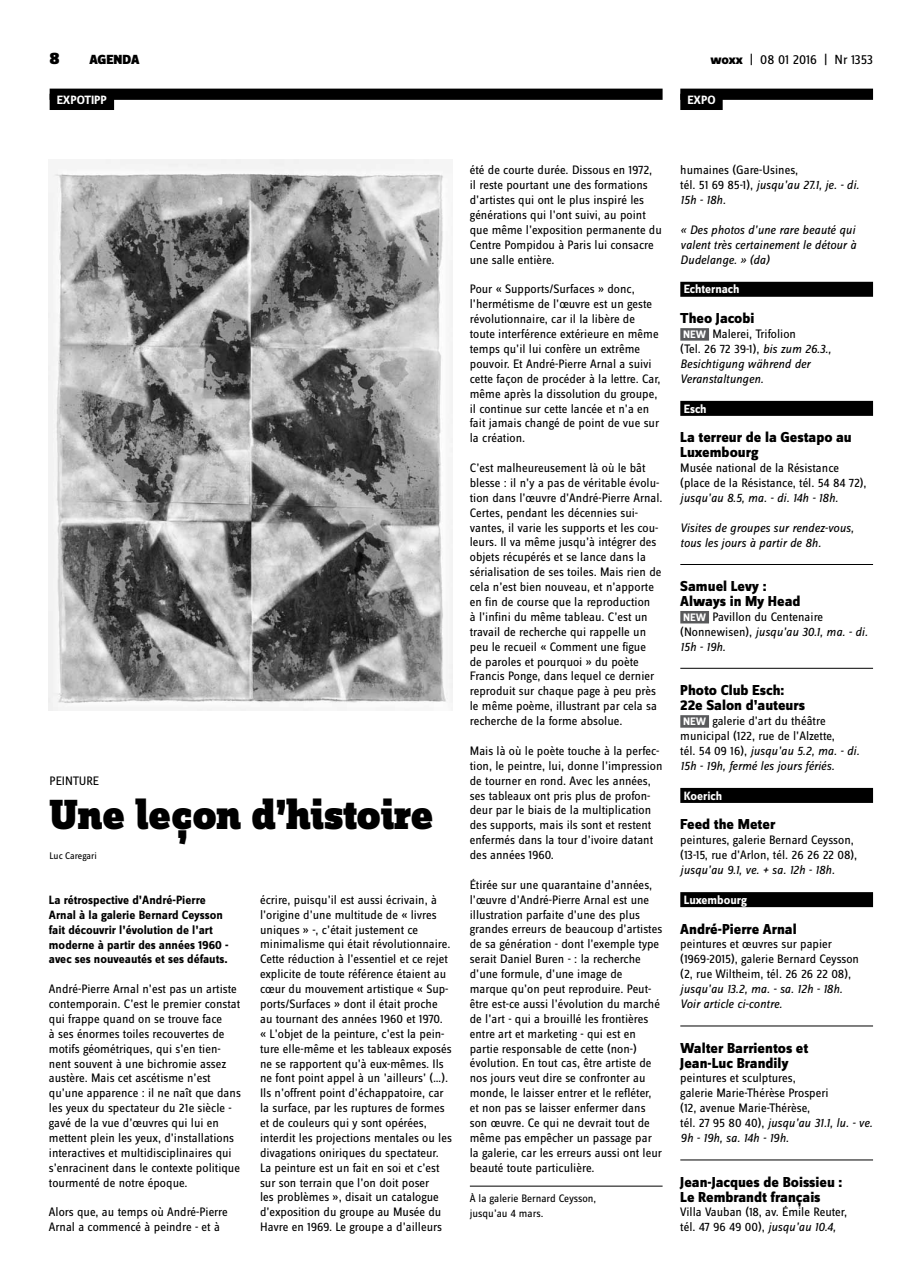
<style>
.page{position:relative;width:922px;height:1276px;background:#fff}
.page>*{position:absolute;margin:0;border:0;box-sizing:border-box;transform-origin:0 0}
.t1{font:900 43.75px "Zine Slab Dis";letter-spacing:-.01em;color:#000}
.t2{font:900 17.5px "Zine Sans Dis";color:#000}
.t3{font:800 15px/14.9px "Zine Sans Dis";color:#000}
.t4{font:13.75px "Zine Sans Dis";letter-spacing:-.01em;color:#000}
.t5{font:900 13.75px "Zine Sans Dis";color:#000}
.t6{font:12.75px/14.9px "Zine Sans Dis";color:#000}
.t7{font:italic 12.75px/14.9px "Zine Sans Dis";color:#000}
.t8{font:700 12.5px/14.9px "Zine Sans Dis";color:#000}
.t9{font:700 12.5px "Zine Sans Dis";color:#fff}
.t10{font:11.25px/15px "Zine Sans Dis";color:#000}
.t11{font:10px "Zine Sans Dis";color:#000}
.s1{font-weight:800}
.s2{font-style:italic}
.s3{font-weight:700;font-style:normal;font-size:11.25px;color:#fff}
.s4{font-style:normal}
.s5{font-weight:700;font-size:11.25px;color:#fff}
</style>
<div class="page">
<div style="left:50px;top:89px;width:612px;height:11px;background:#000"></div>
<div style="left:50px;top:94px;width:64px;height:16px;background:#000"></div>
<img style="left:49px;top:159px;width:403px;height:551px">
<hr style="left:469px;top:1186px;width:193px;height:1px;background:#000">
<div style="left:680px;top:89px;width:192px;height:11px;background:#000"></div>
<div style="left:680px;top:94px;width:42px;height:16px;background:#000"></div>
<div style="left:680px;top:282px;width:192px;height:15px;background:#000"></div>
<div style="left:680px;top:328px;width:28px;height:13px;background:#58595b"></div>
<div style="left:680px;top:401px;width:192px;height:15px;background:#000"></div>
<hr style="left:680px;top:564px;width:192px;height:1px;background:#000">
<div style="left:680px;top:611px;width:28px;height:12px;background:#58595b"></div>
<hr style="left:680px;top:668px;width:192px;height:1px;background:#000">
<div style="left:680px;top:715px;width:28px;height:12px;background:#58595b"></div>
<div style="left:680px;top:788px;width:192px;height:15px;background:#000"></div>
<div style="left:680px;top:892px;width:192px;height:15px;background:#000"></div>
<hr style="left:680px;top:1025px;width:192px;height:1px;background:#000">
<hr style="left:680px;top:1159px;width:192px;height:1px;background:#000">
<h2 class="t2" style="left:50px;top:49px;width:12px">8</h2>
<p class="t5" style="left:89px;top:53px;width:52px">AGENDA</p>
<p class="t4" style="left:710px;top:53px;width:164px"><span class="s1">woxx</span> | 08 01 2016 | Nr 1353</p>
<p class="t9" style="left:57px;top:93px;width:52px">EXPOTIPP</p>
<p class="t9" style="left:687px;top:93px;width:30px">EXPO</p>
<p class="t6" style="left:50px;top:773px;width:14px">Peinture</p>
<h1 class="t1" style="left:50px;top:792px;width:385px">Une leçon d’histoire</h1>
<p class="t11" style="left:50px;top:850px;width:49px">Luc Caregari</p>
<p class="t8" style="left:49px;top:893px;width:181px">La rétrospective d’André-Pierre Arnal à la galerie Bernard Ceysson fait découvrir l’évolution de l’art moderne à partir des années 1960 - avec ses nouveautés et ses défauts.</p>
<p class="t6" style="left:49px;top:982px;width:193px">André-Pierre Arnal n’est pas un artiste contemporain. C’est le premier constat qui frappe quand on se trouve face<br>à ses énormes toiles recouvertes de motifs géométriques, qui s’en tien&shy;nent souvent à une bichromie assez austère. Mais cet ascétisme n’est qu’une apparence : il ne naît que dans les yeux du spectateur du 21e siècle - gavé de la vue d’œuvres qui lui en mettent plein les yeux, d’installations interactives et multidisciplinaires qui s’enracinent dans le contexte politique tourmenté de notre époque.</p>
<p class="t6" style="left:49px;top:1205px;width:180px">Alors que, au temps où André-Pierre<br>Arnal a commencé à peindre - et à</p>
<p class="t6" style="left:260px;top:893px;width:193px">écrire, puisqu’il est aussi écrivain, à l’origine d’une multitude de « livres uniques » -, c’était justement ce minimalisme qui était révolutionnaire.<br>Cette réduction à l’essentiel et ce rejet explicite de toute référence étaient au cœur du mouvement artistique « Sup&shy;ports/Surfaces » dont il était proche au tournant des années 1960 et 1970. « L’objet de la peinture, c’est la pein&shy;ture elle-même et les tableaux exposés ne se rapportent qu’à eux-mêmes. Ils ne font point appel à un ’ailleurs’ (…).<br>Ils n’offrent point d’échappatoire, car la surface, par les ruptures de formes et de couleurs qui y sont opérées, interdit les projections mentales ou les divagations oniriques du spectateur.<br>La peinture est un fait en soi et c’est sur son terrain que l’on doit poser<br>les problèmes », disait un catalogue d’exposition du groupe au Musée du Havre en 1969. Le groupe a d’ailleurs</p>
<p class="t6" style="left:469px;top:163px;width:193px">été de courte durée. Dissous en 1972,<br>il reste pourtant une des formations d’artistes qui ont le plus inspiré les générations qui l’ont suivi, au point que même l’exposition permanente du Centre Pompidou à Paris lui consacre une salle entière.</p>
<p class="t6" style="left:469px;top:282px;width:192px">Pour « Supports/Surfaces » donc, l’hermétisme de l’œuvre est un geste révolutionnaire, car il la libère de toute interférence extérieure en même temps qu’il lui confère un extrême pouvoir. Et André-Pierre Arnal a suivi cette façon de procéder à la lettre. Car, même après la dissolution du groupe, il continue sur cette lancée et n’a en fait jamais changé de point de vue sur la création.</p>
<p class="t6" style="left:469px;top:461px;width:194px">C’est malheureusement là où le bât blesse : il n’y a pas de véritable évolu&shy;tion dans l’œuvre d’André-Pierre Arnal.<br>Certes, pendant les décennies sui&shy;vantes, il varie les supports et les cou&shy;leurs. Il va même jusqu’à intégrer des objets récupérés et se lance dans la sérialisation de ses toiles. Mais rien de cela n’est bien nouveau, et n’apporte en fin de course que la reproduction<br>à l’infini du même tableau. C’est un travail de recherche qui rappelle un peu le recueil « Comment une figue<br>de paroles et pourquoi » du poète Francis Ponge, dans lequel ce dernier reproduit sur chaque page à peu près le même poème, illustrant par cela sa recherche de la forme absolue.</p>
<p class="t6" style="left:469px;top:744px;width:194px">Mais là où le poète touche à la perfec&shy;tion, le peintre, lui, donne l’impression de tourner en rond. Avec les années, ses tableaux ont pris plus de profon&shy;deur par le biais de la multiplication des supports, mais ils sont et restent enfermés dans la tour d’ivoire datant des années 1960.</p>
<p class="t6" style="left:469px;top:878px;width:194px">Étirée sur une quarantaine d’années, l’œuvre d’André-Pierre Arnal est une illustration parfaite d’une des plus grandes erreurs de beaucoup d’artistes de sa génération - dont l’exemple type serait Daniel Buren - : la recherche d’une formule, d’une image de marque qu’on peut reproduire. Peut&shy;être est-ce aussi l’évolution du marché de l’art - qui a brouillé les frontières entre art et marketing - qui est en partie responsable de cette (non-) évolution. En tout cas, être artiste de nos jours veut dire se confronter au monde, le laisser entrer et le refléter, et non pas se laisser enfermer dans son œuvre. Ce qui ne devrait tout de même pas empêcher un passage par la galerie, car les erreurs aussi ont leur beauté toute particulière.</p>
<p class="t10" style="left:469px;top:1191px;width:128px">À la galerie Bernard Ceysson, jusqu’au 4 mars.</p>
<p class="t6" style="left:680px;top:163px;width:180px">humaines (Gare-Usines,<br>tél. 51 69 85-1), <span class="s2">jusqu’au 27.1, je. - di.<br>15h - 18h.</span></p>
<p class="t7" style="left:680px;top:222px;width:177px;text-align:justify">« Des photos d’une rare beauté qui valent très certainement le détour à Dudelange. » (da)</p>
<p class="t9" style="left:683px;top:283px;width:57px">Echternach</p>
<p class="t3" style="left:680px;top:312px;width:76px">Theo Jacobi</p>
<p class="t7" style="left:680px;top:327px;width:152px"><span class="s3">NEW</span> <span class="s4">Malerei, Trifolion<br>(Tel. 26 72 39-1),</span> bis zum 26.3.,<br>Besichtigung während der<br>Veranstaltungen.</p>
<p class="t9" style="left:683px;top:402px;width:24px">Esch</p>
<p class="t3" style="left:680px;top:431px;width:173px">La terreur de la Gestapo au<br>Luxembourg</p>
<p class="t6" style="left:680px;top:461px;width:188px">Musée national de la Résistance (place de la Résistance, tél. 54 84 72),</p>
<p class="t7" style="left:680px;top:490px;width:159px">jusqu’au 8.5, ma. - di. 14h - 18h.</p>
<p class="t7" style="left:680px;top:520px;width:175px">Visites de groupes sur rendez-vous, tous les jours à partir de 8h.</p>
<p class="t3" style="left:680px;top:580px;width:122px">Samuel Levy :<br>Always in My Head</p>
<p class="t6" style="left:680px;top:610px;width:189px"><span class="s5">NEW</span> Pavillon du Centenaire (Nonnewisen), <span class="s2">jusqu’au 30.1, ma. - di.<br>15h - 19h.</span></p>
<p class="t3" style="left:680px;top:684px;width:126px">Photo Club Esch:<br>22e Salon d’auteurs</p>
<p class="t6" style="left:680px;top:714px;width:180px"><span class="s5">NEW</span> galerie d’art du théâtre municipal (122, rue de l’Alzette,<br>tél. 54 09 16), <span class="s2">jusqu’au 5.2, ma. - di.<br>15h - 19h, fermé les jours fériés.</span></p>
<p class="t9" style="left:683px;top:789px;width:40px">Koerich</p>
<p class="t3" style="left:680px;top:818px;width:97px">Feed the Meter</p>
<p class="t6" style="left:680px;top:833px;width:178px">peintures, galerie Bernard Ceysson, (13-15, rue d’Arlon, tél. 26 26 22 08),</p>
<p class="t7" style="left:680px;top:862px;width:156px">jusqu’au 9.1, ve. + sa. 12h - 18h.</p>
<p class="t9" style="left:683px;top:893px;width:65px">Luxembourg</p>
<p class="t3" style="left:680px;top:922px;width:118px">André-Pierre Arnal</p>
<p class="t6" style="left:680px;top:937px;width:180px">peintures et œuvres sur papier (1969-2015), galerie Bernard Ceysson (2, rue Wiltheim, tél. 26 26 22 08),</p>
<p class="t7" style="left:680px;top:981px;width:164px">jusqu’au 13.2, ma. - sa. 12h - 18h.<br>Voir article ci-contre.</p>
<p class="t3" style="left:680px;top:1041px;width:129px">Walter Barrientos et<br>Jean-Luc Brandily</p>
<p class="t6" style="left:680px;top:1071px;width:194px">peintures et sculptures,<br>galerie Marie-Thérèse Prosperi<br>(12, avenue Marie-Thérèse,<br>tél. 27 95 80 40), <span class="s2">jusqu’au 31.1, lu. - ve.<br>9h - 19h, sa. 14h - 19h.</span></p>
<p class="t3" style="left:680px;top:1175px;width:164px">Jean-Jacques de Boissieu :<br>Le Rembrandt français</p>
<p class="t6" style="left:680px;top:1205px;width:168px">Villa Vauban (18, av. Émile Reuter, tél. 47 96 49 00), <span class="s2">jusqu’au 10.4,</span></p>
</div>
